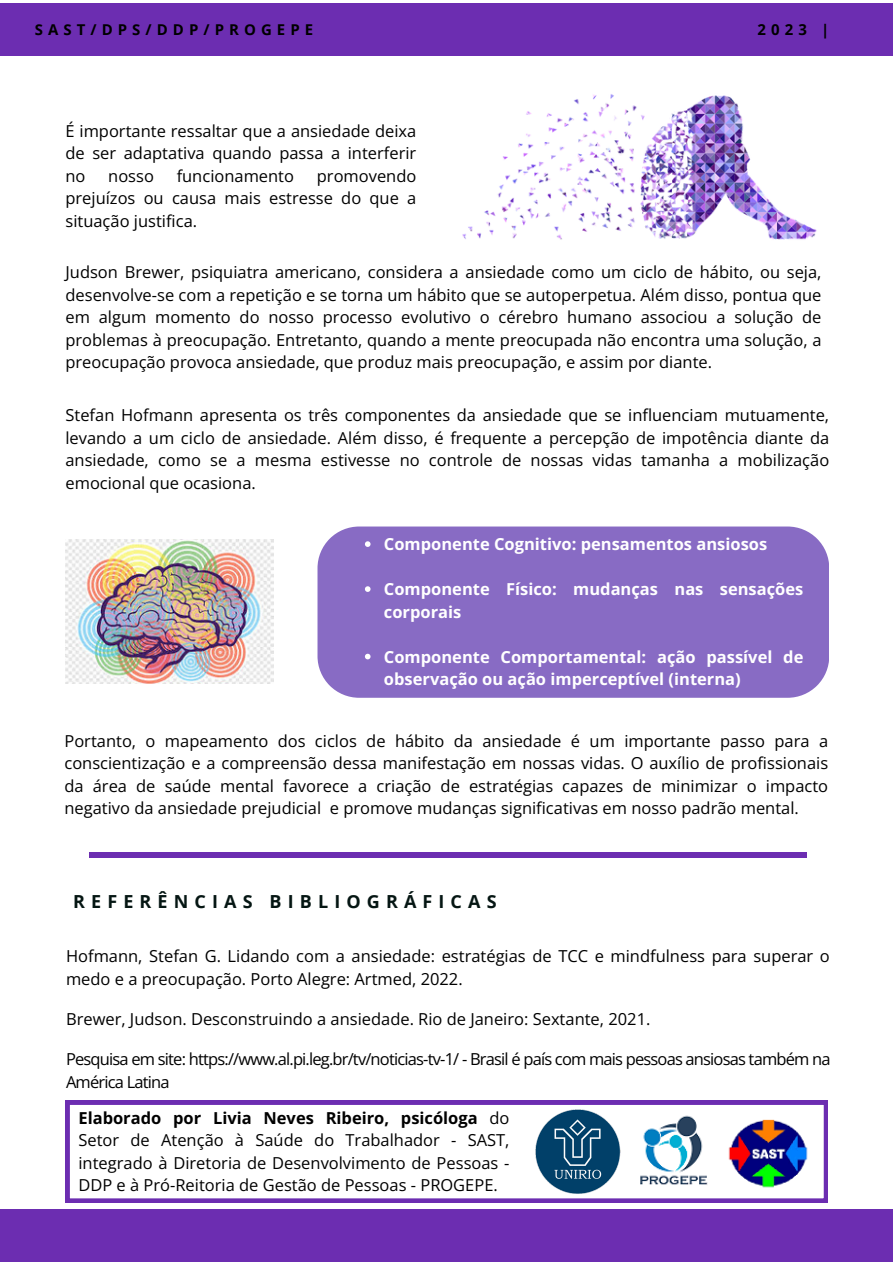
<style>
.page{position:relative;width:893px;height:1264px;background:#fff}
.page>*{position:absolute;margin:0;border:0;box-sizing:border-box;transform-origin:0 0}
.t1{font:700 18px "Open Sans";letter-spacing:.34em;color:#051613}
.t2{font:16.5px/22.5px "Open Sans";color:#000;text-align:justify}
.t3{font:700 16.5px/22.5px "Open Sans";color:#fff}
.t4{font:16.5px/23px "Open Sans";letter-spacing:-.05em;color:#000}
.t5{font:700 15px "Open Sans";letter-spacing:.34em;color:#000}
.s1{font-weight:700}
</style>
<div class="page">
<div style="left:89px;top:852px;width:717px;height:5px;background:#6c2db1"></div>
<div style="left:0;top:3px;width:892px;height:52px;background:#6c2db1"></div>
<div style="left:0;top:1209px;width:892px;height:53px;background:#6c2db1"></div>
<svg style="left:65px;top:1100px;width:762px;height:102px"></svg>
<img style="left:529px;top:1106px;width:95px;height:91px">
<img style="left:631px;top:1108px;width:81px;height:86px">
<img style="left:715px;top:1108px;width:106px;height:86px">
<img style="left:463px;top:94px;width:354px;height:146px">
<div style="left:317px;top:526px;width:512px;height:171px;background:#886bc4"></div>
<img style="left:65px;top:540px;width:208px;height:144px">
<svg style="left:365px;top:541px;width:5px;height:6px"></svg>
<svg style="left:365px;top:586px;width:5px;height:6px"></svg>
<svg style="left:365px;top:653px;width:5px;height:6px"></svg>
<p class="t5" style="left:35px;top:19px;width:280px">SAST/DPS/DDP/PROGEPE</p>
<p class="t5" style="left:757px;top:19px;width:73px">2023 |</p>
<p class="t2" style="left:65px;top:119px;width:352px">É importante ressaltar que a ansiedade deixa de ser adaptativa quando passa a interferir no</p>
<p class="t2" style="left:108px;top:164px;width:47px">nosso</p>
<p class="t2" style="left:177px;top:164px;width:119px">funcionamento</p>
<p class="t2" style="left:65px;top:164px;width:352px;text-indent:251px">promovendo prejuízos ou causa mais estresse do que a situação justifica.</p>
<p class="t2" style="left:65px;top:261px;width:757px">Judson Brewer, psiquiatra americano, considera a ansiedade como um ciclo de hábito, ou seja, desenvolve-se com a repetição e se torna um hábito que se autoperpetua. Além disso, pontua que em algum momento do nosso processo evolutivo o cérebro humano associou a solução de problemas à preocupação. Entretanto, quando a mente preocupada não encontra uma solução, a preocupação provoca ansiedade, que produz mais preocupação, e assim por diante.</p>
<p class="t2" style="left:65px;top:403px;width:765px">Stefan Hofmann apresenta os três componentes da ansiedade que se influenciam mutuamente, levando a um ciclo de ansiedade. Além disso, é frequente a percepção de impotência diante da ansiedade, como se a mesma estivesse no controle de nossas vidas tamanha a mobilização emocional que ocasiona.</p>
<p class="t3" style="left:384px;top:532px;width:385px">Componente Cognitivo: pensamentos ansiosos</p>
<p class="t3" style="left:384px;top:577px;width:421px">Componente Físico: mudanças nas sensações corporais</p>
<p class="t3" style="left:384px;top:645px;width:421px">Componente Comportamental: ação passível de observação ou ação imperceptível (interna)</p>
<p class="t2" style="left:64px;top:729px;width:765px">Portanto, o mapeamento dos ciclos de hábito da ansiedade é um importante passo para a conscientização e a compreensão dessa manifestação em nossas vidas. O auxílio de profissionais da área de saúde mental favorece a criação de estratégias capazes de minimizar o impacto negativo da ansiedade prejudicial e promove mudanças significativas em nosso padrão mental.</p>
<p class="t1" style="left:73px;top:889px;width:425px">REFERÊNCIAS BIBLIOGRÁFICAS</p>
<p class="t2" style="left:66px;top:944px;width:765px;line-height:23px">Hofmann, Stefan G. Lidando com a ansiedade: estratégias de TCC e mindfulness para superar o medo e a preocupação. Porto Alegre: Artmed, 2022.</p>
<p class="t2" style="left:66px;top:1007px;width:586px">Brewer, Judson. Desconstruindo a ansiedade. Rio de Janeiro: Sextante, 2021.</p>
<p class="t4" style="left:66px;top:1046px;width:766px">Pesquisa em site: https://www.al.pi.leg.br/tv/noticias-tv-1/ - Brasil é país com mais pessoas ansiosas também na<br>América Latina</p>
<p class="t2" style="left:78px;top:1105px;width:432px"><span class="s1">Elaborado por Livia Neves Ribeiro, psicóloga</span> do Setor de Atenção à Saúde do Trabalhador - SAST, integrado à Diretoria de Desenvolvimento de Pessoas - DDP e à Pró-Reitoria de Gestão de Pessoas - PROGEPE.</p>
</div>
